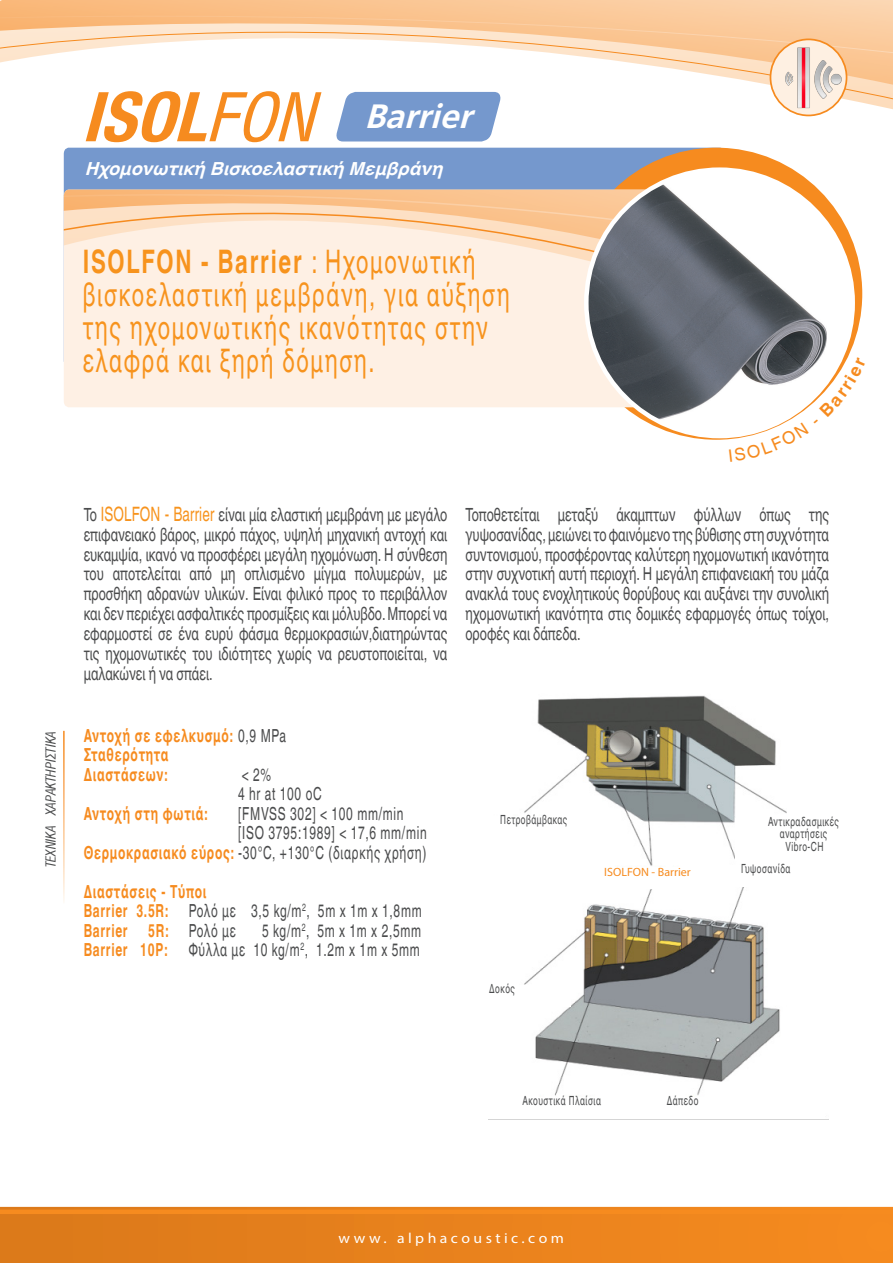
<style>
.page{position:relative;width:893px;height:1263px;background:#fff}
.page>*{position:absolute;margin:0;border:0;box-sizing:border-box;transform-origin:0 0}
.product_logo_white{font:italic 700 33.75px "PF Catalog";color:#fff}
.Description_caption{font:32.4px/33px "Helvetica World";letter-spacing:.08em;color:#f7931d;scale:.68 1}
.t1{font:18.15px/19.8px "Helvetica World";color:#4b4c4d;text-align:justify;scale:.71 1}
.technical_info_tab{font:18px "Helvetica World";letter-spacing:.06em;color:#4b4c4d;scale:.67 1}
.technical_info_tab-2{font:700 18px "Helvetica World";letter-spacing:.06em;color:#f68b1f;scale:.67 1}
.Description_right{font:italic 700 18px "Helvetica World";color:#fff}
.t2{font:14.55px "Myriad Pro";letter-spacing:.22em;color:#fff;scale:1.08 1}
.Horizontal_area_desc{font:13.5px "UB Helvetica Cond Italic";color:#4b4c4d}
.technical_info_tab-3{font:12.6px "Helvetica World";letter-spacing:.06em;color:#4b4c4d;scale:.67 1}
.LEZANDA{font:12px "Myriad Pro";color:#f68b1f}
.s1{font-weight:700}
.s2{font-size:19.8px;color:#f7931d}
.s3{font-weight:400;color:#4b4c4d}
.s4{font-weight:700;color:#f68b1f}
</style>
<div class="page">
<svg style="left:0;top:0;width:893px;height:110px"></svg>
<div style="left:0;top:1201px;width:893px;height:62px;background:#e8821d"></div>
<div style="left:0;top:1209px;width:893px;height:5px;background:#f68b1f"></div>
<svg style="left:0;top:1201px;width:893px;height:6px;background:#fefcfa"></svg>
<svg style="left:334px;top:92px;width:169px;height:49px;background:#81a1d1"></svg>
<svg style="left:86px;top:91px;width:235px;height:51px"></svg>
<img style="left:489px;top:695px;width:340px;height:425px">
<div style="left:579px;top:867px;width:137px;height:21px;background:#fff"></div>
<img style="left:771px;top:38px;width:79px;height:79px">
<div style="left:64px;top:148px;width:640px;height:42px;background:#7598cd"></div>
<div style="left:570px;top:148px;width:292px;height:292px;background:#f68b1f;border-radius:50%"></div>
<div style="left:64px;top:341px;width:522px;height:66px;background:#fef0e4"></div>
<svg style="left:64px;top:190px;width:522px;height:151px;background:#fde6d0"></svg>
<div style="left:586px;top:170px;width:267px;height:266px;background:#fff;border-radius:50%"></div>
<img style="left:586px;top:170px;width:241px;height:266px">
<div style="left:667px;top:1097px;width:136px;height:21px;background:#fff"></div>
<div style="left:493px;top:1097px;width:137px;height:21px;background:#fff"></div>
<div style="left:434px;top:986px;width:136px;height:21px;background:#fff"></div>
<div style="left:697px;top:865px;width:137px;height:21px;background:#fff"></div>
<div style="left:465px;top:816px;width:137px;height:22px;background:#fff"></div>
<div style="left:735px;top:818px;width:137px;height:43px;background:#fff"></div>
<svg style="left:729px;top:357px;width:119px;height:83px"></svg>
<p class="product_logo_white" style="left:364px;top:96px;width:119px">Barrier</p>
<p class="Description_right" style="left:85px;top:159px;width:368px">ΗχομονωτικήΒισκοελαστικήΜεμβράνη</p>
<p class="Description_caption" style="left:83px;top:245px;width:629px"><span class="s1">ISOLFON - Barrier</span> : Ηχομονωτική βισκοελαστική μεμβράνη, για αύξηση της ηχομονωτικής ικανότητας στην ελαφρά και ξηρή δόμηση.</p>
<p class="Horizontal_area_desc" style="left:44px;top:867px;width:139px;rotate:-90deg">ΤΕΧΝΙΚΑ ΧΑΡΑΚΤΗΡΙΣΤΙΚΑ</p>
<p class="t1" style="left:84px;top:505px;width:514px">Το <span class="s2">ISOLFON - Barrier</span> είναι μία ελαστική μεμβράνη με μεγάλο επιφανειακό βάρος, μικρό πάχος, υψηλή μηχανική αντοχή και ευκαμψία, ικανό να προσφέρει μεγάλη ηχομόνωση. Η σύνθεση του αποτελείται από μη οπλισμένο μίγμα πολυμερών, με προσθήκη αδρανών υλικών. Είναι φιλικό προς το περιβάλλον και δεν περιέχει ασφαλτικές προσμίξεις και μόλυβδο. Μπορεί να εφαρμοστεί σε ένα ευρύ φάσμα θερμοκρασιών,διατηρώντας τις ηχομονωτικές του ιδιότητες χωρίς να ρευστοποιείται, να μαλακώνει ή να σπάει.</p>
<p class="t1" style="left:465px;top:505px;width:514px">Τοποθετείται μεταξύ άκαμπτων φύλλων όπως της γυψοσανίδας, μειώνει το φαινόμενο της βύθισης στη συχνότητα συντονισμού, προσφέροντας καλύτερη ηχομονωτική ικανότητα στην συχνοτική αυτή περιοχή. Η μεγάλη επιφανειακή του μάζα ανακλά τους ενοχλητικούς θορύβους και αυξάνει την συνολική ηχομονωτική ικανότητα στις δομικές εφαρμογές όπως τοίχοι, οροφές και δάπεδα.</p>
<p class="technical_info_tab-2" style="left:84px;top:725px;width:304px">Αντοχή σε εφελκυσμό: <span class="s3">0,9 MPa</span></p>
<p class="technical_info_tab-2" style="left:84px;top:744px;width:128px">Σταθερότητα</p>
<p class="technical_info_tab-2" style="left:84px;top:764px;width:127px">Διαστάσεων:</p>
<p class="technical_info_tab" style="left:242px;top:764px;width:45px">&lt; 2%</p>
<p class="technical_info_tab" style="left:238px;top:783px;width:126px">4 hr at 100 oC</p>
<p class="technical_info_tab-2" style="left:84px;top:803px;width:186px">Αντοχή στη φωτιά:</p>
<p class="technical_info_tab" style="left:238px;top:803px;width:248px">[FMVSS 302] &lt; 100 mm/min</p>
<p class="technical_info_tab" style="left:238px;top:822px;width:283px">[ISO 3795:1989] &lt; 17,6 mm/min</p>
<p class="technical_info_tab" style="left:84px;top:842px;width:513px"><span class="s4">Θερμοκρασιακό εύρος:</span> -30°C, +130°C (διαρκής χρήση)</p>
<p class="technical_info_tab-2" style="left:84px;top:881px;width:185px">Διαστάσεις - Τύποι</p>
<p class="technical_info_tab" style="left:84px;top:900px;width:506px"><span class="s4">Barrier 3.5R:</span> Ρολό με 3,5 kg/m<sup>2</sup>, 5m x 1m x 1,8mm</p>
<p class="technical_info_tab-2" style="left:84px;top:920px;width:229px">Barrier 5R: <span class="s3">Ρολό με</span></p>
<p class="technical_info_tab" style="left:262px;top:920px;width:239px">5 kg/m<sup>2</sup>, 5m x 1m x 2,5mm</p>
<p class="technical_info_tab" style="left:84px;top:939px;width:503px"><span class="s4">Barrier 10P:</span> Φύλλα με 10 kg/m<sup>2</sup>, 1.2m x 1m x 5mm</p>
<p class="technical_info_tab-3" style="left:500px;top:812px;width:102px">Πετροβάμβακας</p>
<p class="technical_info_tab-3" style="left:768px;top:814px;width:107px">Αντικραδασμικές</p>
<p class="technical_info_tab-3" style="left:780px;top:826px;width:72px">αναρτήσεις</p>
<p class="technical_info_tab-3" style="left:786px;top:839px;width:58px">Vibro-CH</p>
<p class="technical_info_tab-3" style="left:489px;top:982px;width:40px">Δοκός</p>
<p class="LEZANDA" style="left:604px;top:865px;width:88px">ISOLFON - Barrier</p>
<p class="technical_info_tab-3" style="left:741px;top:861px;width:75px">Γυψοσανίδα</p>
<p class="technical_info_tab-3" style="left:522px;top:1093px;width:119px">Ακουστικά Πλαίσια</p>
<p class="technical_info_tab-3" style="left:667px;top:1093px;width:49px">Δάπεδο</p>
<p class="t2" style="left:339px;top:1229px;width:210px">www. alphacoustic.com</p>
</div>
